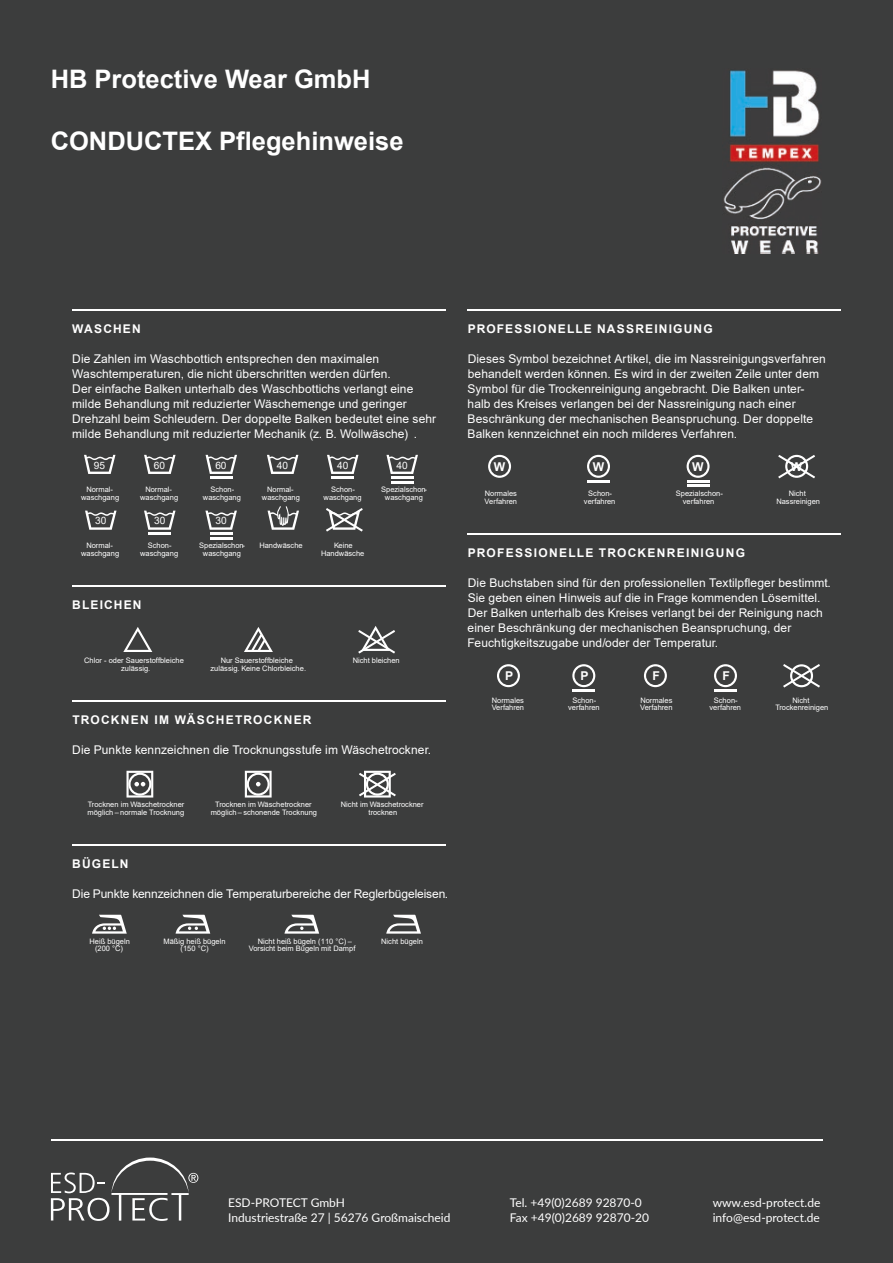
<style>
.page{position:relative;width:893px;height:1263px;background:#3c3d3d}
.page>*{position:absolute;margin:0;border:0;box-sizing:border-box;transform-origin:0 0}
.t1{font:700 25.5px "Arial";color:#fff}
.t2{font:700 12.15px "Arial";color:#fff}
.t3{font:12px/15px "Arial";letter-spacing:.01em;color:#fff}
.t4{font:12px/14.4px "Lato";color:#fff}
.t5{font:700 12px "Arial";letter-spacing:.1em;color:#fff}
.t6{font:12px "Arial";letter-spacing:-.01em;color:#fff}
.t7{font:10.2px "Arial";color:#fff}
.t8{font:7.5px/7.5px "Arial";color:#fff;text-align:center}
</style>
<div class="page">
<img style="left:723px;top:70px;width:98px;height:183px">
<svg style="left:51px;top:1157px;width:147px;height:64px"></svg>
<svg style="left:359px;top:771px;width:37px;height:26px"></svg>
<svg style="left:126px;top:771px;width:27px;height:26px"></svg>
<svg style="left:245px;top:771px;width:27px;height:26px"></svg>
<svg style="left:144px;top:455px;width:32px;height:19px"></svg>
<svg style="left:84px;top:455px;width:31px;height:19px"></svg>
<svg style="left:267px;top:455px;width:31px;height:19px"></svg>
<svg style="left:206px;top:455px;width:31px;height:19px"></svg>
<hr style="left:210px;top:477px;width:22px;height:2px;background:#fff">
<svg style="left:327px;top:455px;width:31px;height:19px"></svg>
<hr style="left:332px;top:477px;width:22px;height:2px;background:#fff">
<svg style="left:386px;top:455px;width:32px;height:19px"></svg>
<hr style="left:391px;top:477px;width:22px;height:2px;background:#fff">
<hr style="left:391px;top:481px;width:22px;height:2px;background:#fff">
<svg style="left:85px;top:511px;width:32px;height:19px"></svg>
<svg style="left:144px;top:511px;width:32px;height:19px"></svg>
<hr style="left:149px;top:532px;width:22px;height:3px;background:#fff">
<svg style="left:205px;top:511px;width:32px;height:19px"></svg>
<hr style="left:210px;top:532px;width:22px;height:3px;background:#fff">
<hr style="left:210px;top:537px;width:22px;height:2px;background:#fff">
<svg style="left:268px;top:506px;width:31px;height:24px"></svg>
<svg style="left:326px;top:508px;width:37px;height:24px"></svg>
<svg style="left:176px;top:915px;width:34px;height:19px"></svg>
<svg style="left:92px;top:915px;width:35px;height:19px"></svg>
<svg style="left:284px;top:915px;width:35px;height:19px"></svg>
<svg style="left:386px;top:915px;width:35px;height:19px"></svg>
<svg style="left:123px;top:627px;width:29px;height:25px"></svg>
<svg style="left:244px;top:627px;width:29px;height:25px"></svg>
<svg style="left:358px;top:626px;width:37px;height:27px"></svg>
<svg style="left:488px;top:455px;width:23px;height:23px"></svg>
<svg style="left:587px;top:455px;width:23px;height:23px"></svg>
<hr style="left:587px;top:480px;width:23px;height:3px;background:#fff">
<svg style="left:687px;top:455px;width:23px;height:23px"></svg>
<hr style="left:687px;top:480px;width:22px;height:3px;background:#fff">
<hr style="left:687px;top:485px;width:22px;height:2px;background:#fff">
<svg style="left:778px;top:455px;width:37px;height:23px"></svg>
<svg style="left:644px;top:664px;width:23px;height:23px"></svg>
<svg style="left:783px;top:664px;width:37px;height:23px"></svg>
<svg style="left:572px;top:664px;width:23px;height:23px"></svg>
<svg style="left:714px;top:664px;width:23px;height:23px"></svg>
<hr style="left:714px;top:689px;width:22px;height:3px;background:#fff">
<svg style="left:497px;top:664px;width:23px;height:23px"></svg>
<hr style="left:573px;top:689px;width:22px;height:3px;background:#fff">
<hr style="left:51px;top:1140px;width:772px;height:1px;background:#fff">
<hr style="left:72px;top:844px;width:374px;height:2px;background:#fff">
<hr style="left:72px;top:700px;width:374px;height:2px;background:#fff">
<hr style="left:72px;top:585px;width:374px;height:2px;background:#fff">
<hr style="left:467px;top:533px;width:373px;height:2px;background:#fff">
<hr style="left:72px;top:310px;width:374px;height:1px;background:#fff">
<hr style="left:467px;top:310px;width:373px;height:1px;background:#fff">
<h1 class="t1" style="left:51px;top:61px;width:321px">HB Protective Wear GmbH</h1>
<h1 class="t1" style="left:51px;top:123px;width:354px">CONDUCTEX Pflegehinweise</h1>
<p class="t5" style="left:72px;top:320px;width:70px">WASCHEN</p>
<p class="t3" style="left:72px;top:351px;width:366px">Die Zahlen im Waschbottich entsprechen den maximalen Waschtemperaturen, die nicht überschritten werden dürfen.<br>Der einfache Balken unterhalb des Waschbottichs verlangt eine milde Behandlung mit reduzierter Wäschemenge und geringer Drehzahl beim Schleudern. Der doppelte Balken bedeutet eine sehr milde Behandlung mit reduzierter Mechanik (z. B. Wollwäsche) .</p>
<p class="t7" style="left:94px;top:458px;width:13px">95</p>
<p class="t7" style="left:154px;top:458px;width:13px">60</p>
<p class="t7" style="left:215px;top:458px;width:13px">60</p>
<p class="t7" style="left:277px;top:458px;width:13px">40</p>
<p class="t7" style="left:337px;top:458px;width:13px">40</p>
<p class="t7" style="left:396px;top:458px;width:13px">40</p>
<p class="t8" style="left:81px;top:486px;width:39px">Normal&shy;waschgang</p>
<p class="t8" style="left:140px;top:486px;width:39px">Normal&shy;waschgang</p>
<p class="t8" style="left:203px;top:486px;width:39px">Schon&shy;waschgang</p>
<p class="t8" style="left:262px;top:486px;width:39px">Normal&shy;waschgang</p>
<p class="t8" style="left:324px;top:486px;width:39px">Schon&shy;waschgang</p>
<p class="t8" style="left:381px;top:486px;width:47px">Spezialschon&shy;waschgang</p>
<p class="t7" style="left:95px;top:514px;width:13px">30</p>
<p class="t7" style="left:154px;top:514px;width:13px">30</p>
<p class="t7" style="left:216px;top:514px;width:13px">30</p>
<p class="t8" style="left:81px;top:542px;width:39px">Normal&shy;waschgang</p>
<p class="t8" style="left:140px;top:542px;width:39px">Schon&shy;waschgang</p>
<p class="t8" style="left:199px;top:542px;width:47px">Spezialschon&shy;waschgang</p>
<p class="t8" style="left:259px;top:542px;width:45px">Handwäsche</p>
<p class="t8" style="left:321px;top:542px;width:45px">Keine<br>Handwäsche</p>
<p class="t5" style="left:72px;top:596px;width:71px">BLEICHEN</p>
<p class="t8" style="left:84px;top:657px;width:101px">Chlor - oder Sauerstoffbleiche</p>
<p class="t8" style="left:221px;top:657px;width:74px">Nur Sauerstoffbleiche</p>
<p class="t8" style="left:121px;top:664px;width:31px">zulässig.</p>
<p class="t8" style="left:211px;top:664px;width:97px">zulässig. Keine Chlorbleiche.</p>
<p class="t8" style="left:353px;top:657px;width:49px">Nicht bleichen</p>
<p class="t5" style="left:72px;top:711px;width:241px">TROCKNEN IM WÄSCHETROCKNER</p>
<p class="t3" style="left:72px;top:742px;width:360px">Die Punkte kennzeichnen die Trocknungsstufe im Wäschetrockner.</p>
<p class="t8" style="left:87px;top:801px;width:98px;text-align:left">Trocknen im Wäschetrockner möglich – normale Trocknung</p>
<p class="t8" style="left:211px;top:801px;width:108px">Trocknen im Wäschetrockner möglich – schonende Trocknung</p>
<p class="t8" style="left:341px;top:801px;width:84px">Nicht im Wäschetrockner trocknen</p>
<p class="t5" style="left:72px;top:855px;width:58px">BÜGELN</p>
<p class="t6" style="left:72px;top:885px;width:378px">Die Punkte kennzeichnen die Temperaturbereiche der Reglerbügeleisen.</p>
<p class="t8" style="left:90px;top:937px;width:42px">Heiß bügeln (200 °C)</p>
<p class="t8" style="left:163px;top:937px;width:64px">Mäßig heiß bügeln (150 °C)</p>
<p class="t8" style="left:258px;top:937px;width:96px">Nicht heiß bügeln (110 °C) –</p>
<p class="t8" style="left:381px;top:937px;width:43px">Nicht bügeln</p>
<p class="t8" style="left:249px;top:945px;width:108px">Vorsicht beim Bügeln mit Dampf</p>
<p class="t5" style="left:468px;top:320px;width:246px">PROFESSIONELLE NASSREINIGUNG</p>
<p class="t3" style="left:467px;top:351px;width:360px">Dieses Symbol bezeichnet Artikel, die im Nassreinigungsverfahren behandelt werden können. Es wird in der zweiten Zeile unter dem Symbol für die Trockenreinigung angebracht. Die Balken unter&shy;halb des Kreises verlangen bei der Nassreinigung nach einer Beschränkung der mechanischen Beanspruchung. Der doppelte Balken kennzeichnet ein noch milderes Verfahren.</p>
<p class="t2" style="left:494px;top:458px;width:13px">W</p>
<p class="t8" style="left:485px;top:490px;width:34px;text-align:left">Normales<br>Verfahren</p>
<p class="t2" style="left:593px;top:458px;width:13px">W</p>
<p class="t8" style="left:584px;top:490px;width:33px">Schon&shy;verfahren</p>
<p class="t2" style="left:692px;top:458px;width:13px">W</p>
<p class="t8" style="left:676px;top:490px;width:49px">Spezialschon&shy;verfahren</p>
<p class="t2" style="left:791px;top:458px;width:13px">W</p>
<p class="t8" style="left:776px;top:490px;width:45px">Nicht<br>Nassreinigen</p>
<p class="t5" style="left:468px;top:544px;width:279px">PROFESSIONELLE TROCKENREINIGUNG</p>
<p class="t3" style="left:468px;top:575px;width:365px">Die Buchstaben sind für den professionellen Textilpfleger bestimmt.<br>Sie geben einen Hinweis auf die in Frage kommenden Lösemittel.<br>Der Balken unterhalb des Kreises verlangt bei der Reinigung nach einer Beschränkung der mechanischen Beanspruchung, der Feuchtigkeitszugabe und/oder der Temperatur.</p>
<p class="t2" style="left:505px;top:667px;width:10px">P</p>
<p class="t2" style="left:580px;top:667px;width:10px">P</p>
<p class="t2" style="left:652px;top:667px;width:9px">F</p>
<p class="t2" style="left:722px;top:667px;width:9px">F</p>
<p class="t8" style="left:492px;top:696px;width:34px;text-align:left">Normales<br>Verfahren</p>
<p class="t8" style="left:568px;top:696px;width:33px">Schon&shy;verfahren</p>
<p class="t8" style="left:710px;top:696px;width:33px">Schon&shy;verfahren</p>
<p class="t8" style="left:775px;top:696px;width:55px">Nicht<br>Trockenreinigen</p>
<p class="t8" style="left:640px;top:696px;width:34px;text-align:left">Normales<br>Verfahren</p>
<p class="t4" style="left:228px;top:1195px;width:224px">ESD-PROTECT GmbH<br>Industriestraße 27 | 56276 Großmaischeid</p>
<p class="t4" style="left:510px;top:1195px;width:141px">Tel. +49(0)2689 92870-0<br>Fax +49(0)2689 92870-20</p>
<p class="t4" style="left:713px;top:1195px;width:109px">www.esd-protect.de info@esd-protect.de</p>
</div>
